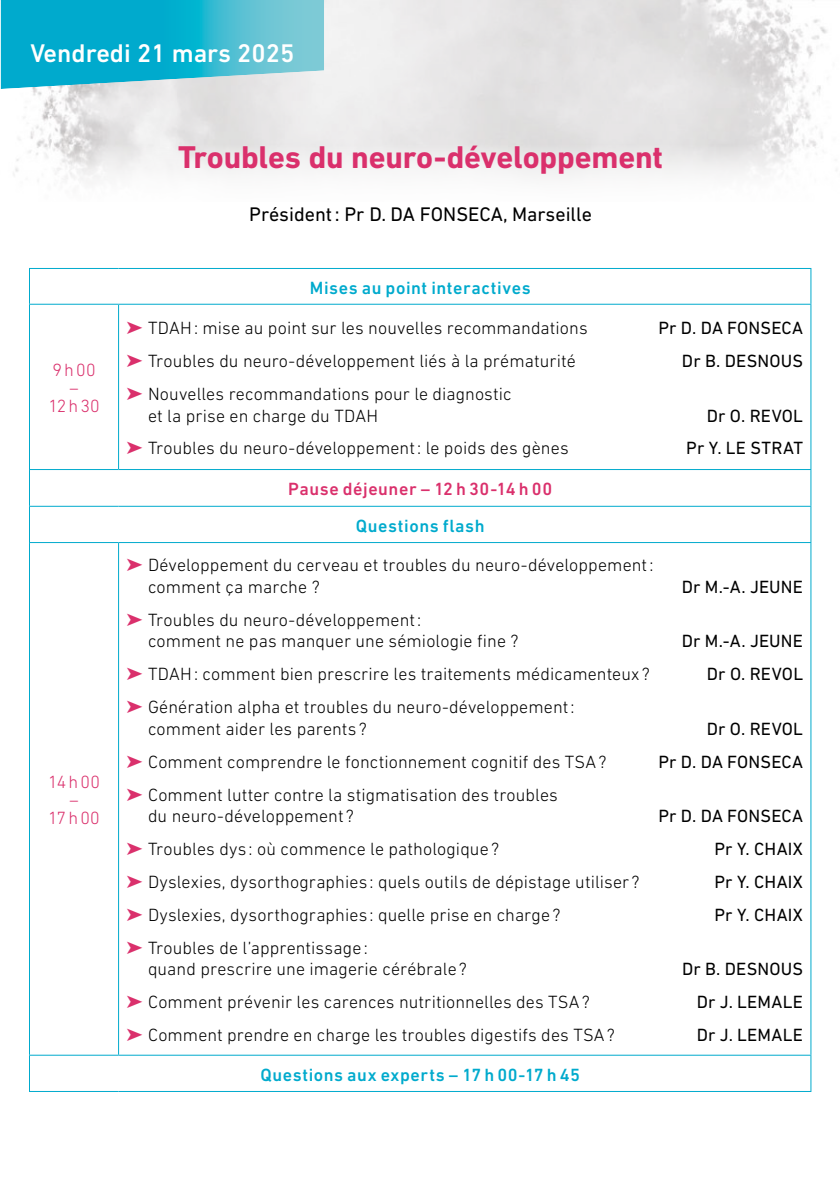
<style>
.page{position:relative;width:840px;height:1191px;background:#fff}
.page>*{position:absolute;margin:0;border:0;box-sizing:border-box;transform-origin:0 0}
.t1{font:700 32px "DIN Next LT Pro";letter-spacing:-.005em;color:#da306c}
.t2{font:500 26px "DIN Next LT Pro";color:#fff}
.t3{font:20px "DIN Next LT Pro";color:#000}
.t4{font:300 18px/21.6px "DIN Next LT Pro";letter-spacing:.005em;color:#000}
.t5{font:18px "DIN Next LT Pro";letter-spacing:.01em;color:#000}
.t6{font:500 18px "DIN Next LT Pro";letter-spacing:.035em;color:#00aacd}
.t7{font:500 18px "DIN Next LT Pro";letter-spacing:.03em;color:#da306c}
.t8{font:300 18px/18px "DIN Next LT Pro";letter-spacing:.005em;color:#da306c;text-align:center}
.s1{color:#da306c}
</style>
<div class="page">
<img style="left:0;top:0;width:827px;height:144px">
<div style="left:0;top:144px;width:839px;height:79px;background:linear-gradient(to bottom,#ecebeb,#fff)"></div>
<svg style="left:1px;top:0;width:323px;height:89px;background:#36b8d2"></svg>
<hr style="left:29px;top:268px;width:89px;height:1px;background:#00aacd">
<hr style="left:29px;top:269px;width:1px;height:35px;background:#00aacd">
<hr style="left:118px;top:268px;width:693px;height:1px;background:#00aacd">
<hr style="left:810px;top:269px;width:1px;height:35px;background:#00aacd">
<hr style="left:29px;top:304px;width:89px;height:1px;background:#00aacd">
<hr style="left:29px;top:305px;width:1px;height:164px;background:#00aacd">
<hr style="left:118px;top:304px;width:693px;height:1px;background:#00aacd">
<hr style="left:118px;top:305px;width:1px;height:164px;background:#00aacd">
<hr style="left:810px;top:305px;width:1px;height:164px;background:#00aacd">
<hr style="left:29px;top:469px;width:89px;height:1px;background:#00aacd">
<hr style="left:29px;top:470px;width:1px;height:36px;background:#00aacd">
<hr style="left:118px;top:469px;width:693px;height:1px;background:#00aacd">
<hr style="left:810px;top:470px;width:1px;height:36px;background:#00aacd">
<hr style="left:29px;top:506px;width:89px;height:1px;background:#00aacd">
<hr style="left:29px;top:507px;width:1px;height:35px;background:#00aacd">
<hr style="left:118px;top:506px;width:693px;height:1px;background:#00aacd">
<hr style="left:810px;top:507px;width:1px;height:35px;background:#00aacd">
<hr style="left:29px;top:542px;width:89px;height:1px;background:#00aacd">
<hr style="left:29px;top:543px;width:1px;height:511px;background:#00aacd">
<hr style="left:118px;top:542px;width:693px;height:1px;background:#00aacd">
<hr style="left:118px;top:543px;width:1px;height:511px;background:#00aacd">
<hr style="left:810px;top:543px;width:1px;height:511px;background:#00aacd">
<hr style="left:29px;top:1054px;width:89px;height:1px;background:#00aacd">
<hr style="left:29px;top:1055px;width:1px;height:36px;background:#00aacd">
<hr style="left:118px;top:1054px;width:693px;height:1px;background:#00aacd">
<hr style="left:810px;top:1055px;width:1px;height:36px;background:#00aacd">
<hr style="left:29px;top:1091px;width:89px;height:1px;background:#00aacd">
<hr style="left:118px;top:1091px;width:693px;height:1px;background:#00aacd">
<h2 class="t2" style="left:30px;top:39px;width:265px">Vendredi 21 mars 2025</h2>
<h1 class="t1" style="left:178px;top:145px;width:486px">Troubles du neuro-développement</h1>
<p class="t3" style="left:249px;top:203px;width:344px">Président : Pr D. DA FONSECA, Marseille</p>
<p class="t8" style="left:48px;top:362px;width:53px">9 h 00 –<br>12 h 30</p>
<p class="t8" style="left:48px;top:774px;width:53px">14 h 00 –<br>17 h 00</p>
<p class="t6" style="left:309px;top:278px;width:222px">Mises au point interactives</p>
<p class="t4" style="left:126px;top:318px;width:462px"><span class="s1">➤</span> TDAH : mise au point sur les nouvelles recommandations</p>
<p class="t5" style="left:658px;top:318px;width:146px">Pr D. DA FONSECA</p>
<p class="t4" style="left:126px;top:351px;width:450px"><span class="s1">➤</span> Troubles du neuro-développement liés à la prématurité</p>
<p class="t5" style="left:681px;top:351px;width:122px">Dr B. DESNOUS</p>
<p class="t4" style="left:148px;top:384px;width:365px;text-indent:-21px"><span class="s1">➤</span> Nouvelles recommandations pour le diagnostic et la prise en charge du TDAH</p>
<p class="t5" style="left:706px;top:405px;width:98px">Dr O. REVOL</p>
<p class="t4" style="left:126px;top:439px;width:443px"><span class="s1">➤</span> Troubles du neuro-développement : le poids des gènes</p>
<p class="t5" style="left:686px;top:438px;width:118px">Pr Y. LE STRAT</p>
<p class="t7" style="left:288px;top:479px;width:265px">Pause déjeuner – 12 h 30-14 h 00</p>
<p class="t6" style="left:355px;top:516px;width:130px">Questions flash</p>
<p class="t4" style="left:148px;top:555px;width:506px;text-indent:-22px"><span class="s1">➤</span> Développement du cerveau et troubles du neuro-développement : comment ça marche ?</p>
<p class="t4" style="left:148px;top:610px;width:372px;text-indent:-21px"><span class="s1">➤</span> Troubles du neuro-développement :<br>comment ne pas manquer une sémiologie fine ?</p>
<p class="t5" style="left:681px;top:577px;width:123px">Dr M.-A. JEUNE</p>
<p class="t5" style="left:681px;top:631px;width:123px">Dr M.-A. JEUNE</p>
<p class="t4" style="left:126px;top:664px;width:524px"><span class="s1">➤</span> TDAH : comment bien prescrire les traitements médicamenteux ?</p>
<p class="t5" style="left:706px;top:664px;width:98px">Dr O. REVOL</p>
<p class="t4" style="left:148px;top:697px;width:428px;text-indent:-21px"><span class="s1">➤</span> Génération alpha et troubles du neuro-développement : comment aider les parents ?</p>
<p class="t5" style="left:706px;top:719px;width:98px">Dr O. REVOL</p>
<p class="t4" style="left:126px;top:752px;width:481px"><span class="s1">➤</span> Comment comprendre le fonctionnement cognitif des TSA ?</p>
<p class="t5" style="left:658px;top:751px;width:146px">Pr D. DA FONSECA</p>
<p class="t4" style="left:148px;top:785px;width:411px;text-indent:-21px"><span class="s1">➤</span> Comment lutter contre la stigmatisation des troubles du neuro-développement ?</p>
<p class="t5" style="left:658px;top:806px;width:146px">Pr D. DA FONSECA</p>
<p class="t4" style="left:126px;top:839px;width:374px"><span class="s1">➤</span> Troubles dys : où commence le pathologique ?</p>
<p class="t5" style="left:714px;top:839px;width:90px">Pr Y. CHAIX</p>
<p class="t4" style="left:126px;top:872px;width:514px"><span class="s1">➤</span> Dyslexies, dysorthographies : quels outils de dépistage utiliser ?</p>
<p class="t5" style="left:714px;top:872px;width:90px">Pr Y. CHAIX</p>
<p class="t4" style="left:126px;top:905px;width:435px"><span class="s1">➤</span> Dyslexies, dysorthographies : quelle prise en charge ?</p>
<p class="t5" style="left:714px;top:905px;width:90px">Pr Y. CHAIX</p>
<p class="t4" style="left:148px;top:938px;width:320px;text-indent:-21px"><span class="s1">➤</span> Troubles de l’apprentissage :<br>quand prescrire une imagerie cérébrale ?</p>
<p class="t5" style="left:681px;top:959px;width:122px">Dr B. DESNOUS</p>
<p class="t4" style="left:126px;top:992px;width:464px"><span class="s1">➤</span> Comment prévenir les carences nutritionnelles des TSA ?</p>
<p class="t5" style="left:696px;top:992px;width:108px">Dr J. LEMALE</p>
<p class="t4" style="left:126px;top:1025px;width:489px"><span class="s1">➤</span> Comment prendre en charge les troubles digestifs des TSA ?</p>
<p class="t5" style="left:696px;top:1025px;width:108px">Dr J. LEMALE</p>
<p class="t6" style="left:260px;top:1064px;width:321px">Questions aux experts – 17 h 00-17 h 45</p>
</div>
